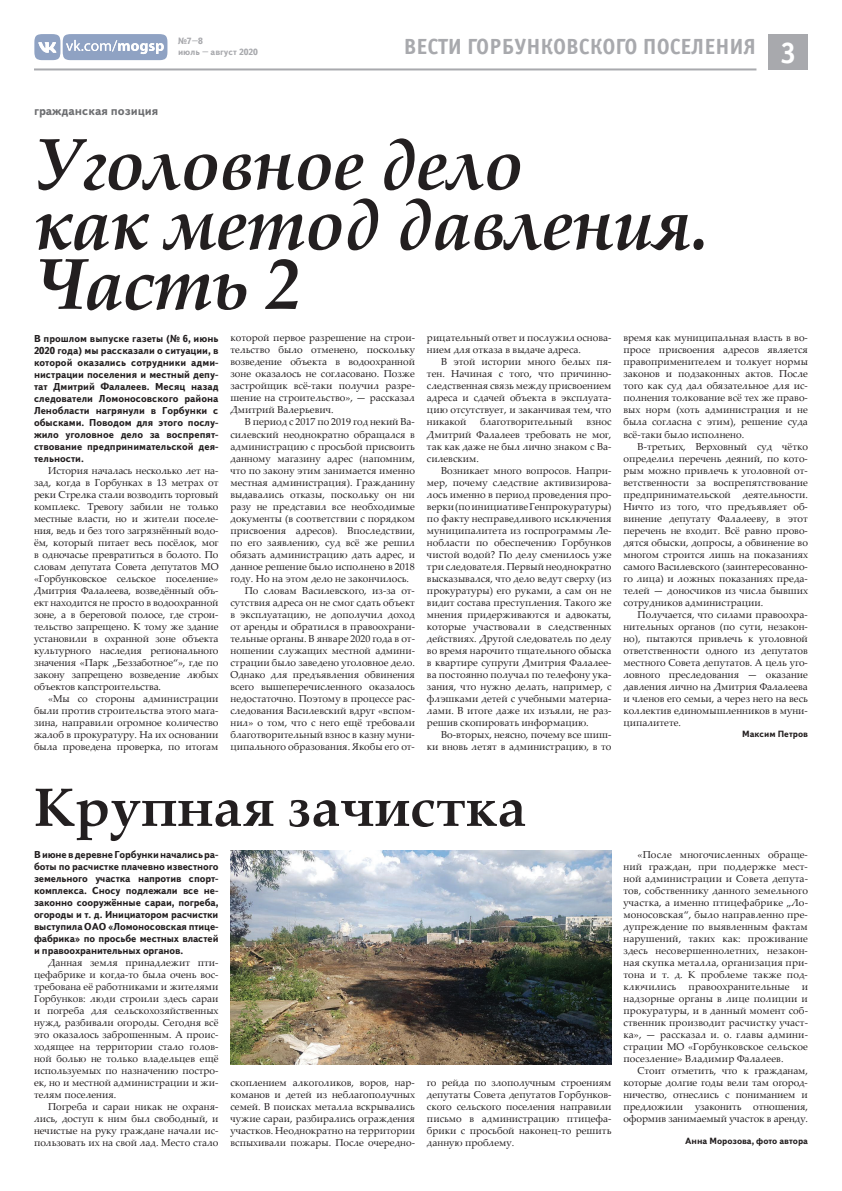
<style>
.page{position:relative;width:842px;height:1191px;background:#fff}
.page>*{position:absolute;margin:0;border:0;box-sizing:border-box;transform-origin:0 0}
.t1{font:italic 700 72px/60px "Palatino Linotype";letter-spacing:-.02em;color:#231f20}
.t2{font:700 54px "Palatino Linotype";color:#231f20}
.t3{font:700 30px "Officina Sans C";color:#fff}
.t4{font:700 22px "Officina Sans C";color:#a8a9ad}
.t5{font:700 12px "Text Book C";color:#6c6d70}
.t6{font:10px/12px "Palatino Linotype";color:#231f20;text-align:justify}
.t7{font:700 10px/12px "Text Book C";letter-spacing:-.005em;color:#231f20;text-align:justify}
.t8{font:700 9px "Text Book C";color:#231f20}
.t9{font:700 9px/11px "Text Book C";color:#a8a9ad}
</style>
<div class="page">
<svg style="left:34px;top:34px;width:133px;height:26px"></svg>
<hr style="left:34px;top:68px;width:722px;height:2px;background:#a8a9ad">
<div style="left:769px;top:34px;width:39px;height:36px;background:#a8a9ad"></div>
<img style="left:230px;top:850px;width:382px;height:215px">
<p class="t9" style="left:178px;top:36px;width:81px">№7–8<br>июль – август 2020</p>
<p class="t5" style="left:34px;top:104px;width:126px">гражданская позиция</p>
<h3 class="t4" style="left:404px;top:34px;width:354px">ВЕСТИ ГОРБУНКОВСКОГО ПОСЕЛЕНИЯ</h3>
<h1 class="t1" style="left:34px;top:131px;width:676px">Уголовное дело<br>как метод давления.<br>Часть 2</h1>
<h3 class="t3" style="left:780px;top:36px;width:18px">3</h3>
<p class="t7" style="left:34px;top:332px;width:186px">В прошлом выпуске газеты (№ 6, июнь 2020 года) мы рассказали о ситуации, в которой оказались сотрудники адми&shy;нистрации поселения и местный депу&shy;тат Дмитрий Фалалеев. Месяц назад следователи Ломоносовского района Ленобласти нагрянули в Горбунки с обысками. Поводом для этого послу&shy;жило уголовное дело за воспрепят&shy;ствование предпринимательской дея&shy;тельности.</p>
<p class="t6" style="left:34px;top:464px;width:186px;text-indent:14px">История началась несколько лет на&shy;зад, когда в Горбунках в 13 метрах от реки Стрелка стали возводить торговый комплекс. Тревогу забили не только местные власти, но и жители поселе&shy;ния, ведь и без того загрязнённый водо&shy;ём, который питает весь посёлок, мог в одночасье превратиться в болото. По словам депутата Совета депутатов МО «Горбунковское сельское поселение» Дмитрия Фалалеева, возведённый объ&shy;ект находится не просто в водоохранной зоне, а в береговой полосе, где строи&shy;тельство запрещено. К тому же здание установили в охранной зоне объекта культурного наследия регионального значения «Парк „Беззаботное“», где по закону запрещено возведение любых объектов капстроительства.</p>
<p class="t6" style="left:34px;top:692px;width:186px;text-indent:14px">«Мы со стороны администрации были против строительства этого мага&shy;зина, направили огромное количество жалоб в прокуратуру. На их основании была проведена проверка, по итогам</p>
<p class="t6" style="left:230px;top:332px;width:186px">которой первое разрешение на строи&shy;тельство было отменено, поскольку возведение объекта в водоохранной зоне оказалось не согласовано. Позже застройщик всё-таки получил разре&shy;шение на строительство», — рассказал Дмитрий Валерьевич.</p>
<p class="t6" style="left:245px;top:416px;width:172px">В период с 2017 по 2019 год некий Ва-</p>
<p class="t6" style="left:230px;top:428px;width:186px">силевский неоднократно обращался в</p>
<p class="t6" style="left:230px;top:440px;width:186px">администрацию с просьбой присвоить</p>
<p class="t6" style="left:230px;top:452px;width:186px">данному магазину адрес (напомним,</p>
<p class="t6" style="left:230px;top:464px;width:186px">что по закону этим занимается именно</p>
<p class="t6" style="left:230px;top:476px;width:186px">местная администрация). Гражданину</p>
<p class="t6" style="left:230px;top:488px;width:186px">выдавались отказы, поскольку он ни</p>
<p class="t6" style="left:230px;top:500px;width:186px">разу не представил все необходимые</p>
<p class="t6" style="left:230px;top:512px;width:186px">документы (в соответствии с порядком</p>
<p class="t6" style="left:230px;top:524px;width:186px">присвоения адресов). Впоследствии,</p>
<p class="t6" style="left:230px;top:536px;width:186px">по его заявлению, суд всё же решил</p>
<p class="t6" style="left:230px;top:548px;width:186px">обязать администрацию дать адрес, и</p>
<p class="t6" style="left:230px;top:560px;width:186px">данное решение было исполнено в 2018</p>
<p class="t6" style="left:230px;top:572px;width:180px">году. Но на этом дело не закончилось.</p>
<p class="t6" style="left:245px;top:584px;width:172px">По словам Василевского, из-за от-</p>
<p class="t6" style="left:230px;top:596px;width:186px">сутствия адреса он не смог сдать объект</p>
<p class="t6" style="left:230px;top:608px;width:186px">в эксплуатацию, не дополучил доход</p>
<p class="t6" style="left:230px;top:620px;width:186px">от аренды и обратился в правоохрани-</p>
<p class="t6" style="left:230px;top:632px;width:186px">тельные органы. В январе 2020 года в от-</p>
<p class="t6" style="left:230px;top:644px;width:186px">ношении служащих местной админи-</p>
<p class="t6" style="left:230px;top:656px;width:186px">страции было заведено уголовное дело.</p>
<p class="t6" style="left:230px;top:668px;width:186px">Однако для предъявления обвинения</p>
<p class="t6" style="left:230px;top:680px;width:186px">всего вышеперечисленного оказалось</p>
<p class="t6" style="left:230px;top:692px;width:186px">недостаточно. Поэтому в процессе рас-</p>
<p class="t6" style="left:230px;top:704px;width:186px">следования Василевский вдруг «вспом-</p>
<p class="t6" style="left:230px;top:716px;width:186px">нил» о том, что с него ещё требовали</p>
<p class="t6" style="left:230px;top:728px;width:186px">благотворительный взнос в казну муни-</p>
<p class="t6" style="left:230px;top:740px;width:186px">ципального образования. Якобы его от-</p>
<p class="t6" style="left:427px;top:332px;width:186px">рицательный ответ и послужил основа&shy;нием для отказа в выдаче адреса.</p>
<p class="t6" style="left:427px;top:356px;width:186px;text-indent:14px">В этой истории много белых пя&shy;тен. Начиная с того, что причинно&shy;следственная связь между присвоением адреса и сдачей объекта в эксплуата&shy;цию отсутствует, и заканчивая тем, что никакой</p>
<p class="t6" style="left:480px;top:416px;width:94px">благотворительный</p>
<p class="t6" style="left:427px;top:416px;width:186px;text-indent:159px">взнос Дмитрий Фалалеев требовать не мог, так как даже не был лично знаком с Ва&shy;силевским.</p>
<p class="t6" style="left:427px;top:464px;width:186px;text-indent:14px">Возникает много вопросов. Напри&shy;мер, почему следствие активизирова&shy;лось именно в период проведения про&shy;верки (по инициативе Генпрокуратуры) по факту несправедливого исключения муниципалитета из госпрограммы Ле&shy;нобласти по обеспечению Горбунков чистой водой? По делу сменилось уже три следователя. Первый неоднократно высказывался, что дело ведут сверху (из прокуратуры) его руками, а сам он не видит состава преступления. Такого же мнения придерживаются и адвокаты, которые участвовали в следственных действиях. Другой следователь по делу во время нарочито тщательного обыска в квартире супруги Дмитрия Фалалее&shy;ва постоянно получал по телефону ука&shy;зания, что нужно делать, например, с флэшками детей с учебными материа&shy;лами. В итоге даже их изъяли, не раз&shy;решив скопировать информацию.</p>
<p class="t6" style="left:427px;top:728px;width:186px;text-align:right">Во-вторых, неясно, почему все шиш-<br>ки вновь летят в администрацию, в то</p>
<p class="t6" style="left:623px;top:332px;width:186px">время как муниципальная власть в во&shy;просе присвоения адресов является правоприменителем и толкует нормы законов и подзаконных актов. После того как суд дал обязательное для ис&shy;полнения толкование всё тех же право&shy;вых норм (хоть администрация и не была согласна с этим), решение суда всё-таки было исполнено.</p>
<p class="t6" style="left:623px;top:440px;width:186px;text-indent:14px">В-третьих, Верховный суд чётко определил перечень деяний, по кото&shy;рым можно привлечь к уголовной от&shy;ветственности за воспрепятствование предпринимательской деятельности.<br>Ничто из того, что предъявляет об&shy;винение депутату Фалалееву, в этот перечень не входит. Всё равно прово&shy;дятся обыски, допросы, а обвинение во многом строится лишь на показаниях самого Василевского (заинтересованно&shy;го лица) и ложных показаниях преда&shy;телей — доносчиков из числа бывших сотрудников администрации.</p>
<p class="t6" style="left:623px;top:608px;width:186px;text-indent:14px">Получается, что силами правоохра&shy;нительных органов (по сути, незакон&shy;но), пытаются привлечь к уголовной ответственности одного из депутатов местного Совета депутатов. А цель уго&shy;ловного преследования — оказание давления лично на Дмитрия Фалалеева и членов его семьи, а через него на весь коллектив единомышленников в муни&shy;ципалитете.</p>
<p class="t8" style="left:742px;top:728px;width:67px">Максим Петров</p>
<h2 class="t2" style="left:34px;top:769px;width:494px">Крупная зачистка</h2>
<p class="t7" style="left:34px;top:848px;width:186px">В июне в деревне Горбунки начались ра&shy;боты по расчистке плачевно известного земельного участка напротив спорт&shy;комплекса. Сносу подлежали все не&shy;законно сооружённые сараи, погреба, огороды и т. д. Инициатором расчистки выступила ОАО «Ломоносовская птице&shy;фабрика» по просьбе местных властей и правоохранительных органов.</p>
<p class="t6" style="left:34px;top:956px;width:186px;text-indent:14px">Данная земля принадлежит пти&shy;цефабрике и когда-то была очень вос&shy;требована её работниками и жителями Горбунков: люди строили здесь сараи и погреба для сельскохозяйственных нужд, разбивали огороды. Сегодня всё это оказалось заброшенным. А проис&shy;ходящее на территории стало голов&shy;ной болью не только владельцев ещё используемых по назначению постро&shy;ек, но и местной администрации и жи&shy;телям поселения.</p>
<p class="t6" style="left:34px;top:1100px;width:186px;text-indent:14px">Погреба и сараи никак не охраня&shy;лись, доступ к ним был свободный, и нечистые на руку граждане начали ис&shy;пользовать их на свой лад. Место стало</p>
<p class="t6" style="left:230px;top:1075px;width:186px">скоплением алкоголиков, воров, нар&shy;команов и детей из неблагополучных семей. В поисках металла вскрывались чужие сараи, разбирались ограждения участков. Неоднократно на территории вспыхивали пожары. После очередно-</p>
<p class="t6" style="left:427px;top:1075px;width:186px">го рейда по злополучным строениям депутаты Совета депутатов Горбунков&shy;ского сельского поселения направили письмо в администрацию птицефа&shy;брики с просьбой наконец-то решить данную проблему.</p>
<p class="t6" style="left:623px;top:848px;width:186px;text-indent:14px">«После многочисленных обраще&shy;ний граждан, при поддержке мест&shy;ной администрации и Совета депута&shy;тов, собственнику данного земельного участка, а именно птицефабрике „Ло&shy;моносовская“, было направленно пре&shy;дупреждение по выявленным фактам нарушений, таких как: проживание здесь несовершеннолетних, незакон&shy;ная скупка металла, организация при&shy;тона и т. д. К проблеме также под&shy;ключились правоохранительные и надзорные органы в лице полиции и прокуратуры, и в данный момент соб&shy;ственник производит расчистку участ&shy;ка», — рассказал и. о. главы админи&shy;страции МО «Горбунковское сельское посезление» Владимир Фалалеев.</p>
<p class="t6" style="left:623px;top:1064px;width:186px;text-indent:14px">Стоит отметить, что к гражданам, которые долгие годы вели там огород&shy;ничество, отнеслись с пониманием и предложили узаконить отношения, оформив занимаемый участок в аренду.</p>
<p class="t8" style="left:685px;top:1135px;width:124px">Анна Морозова, фото автора</p>
</div>
